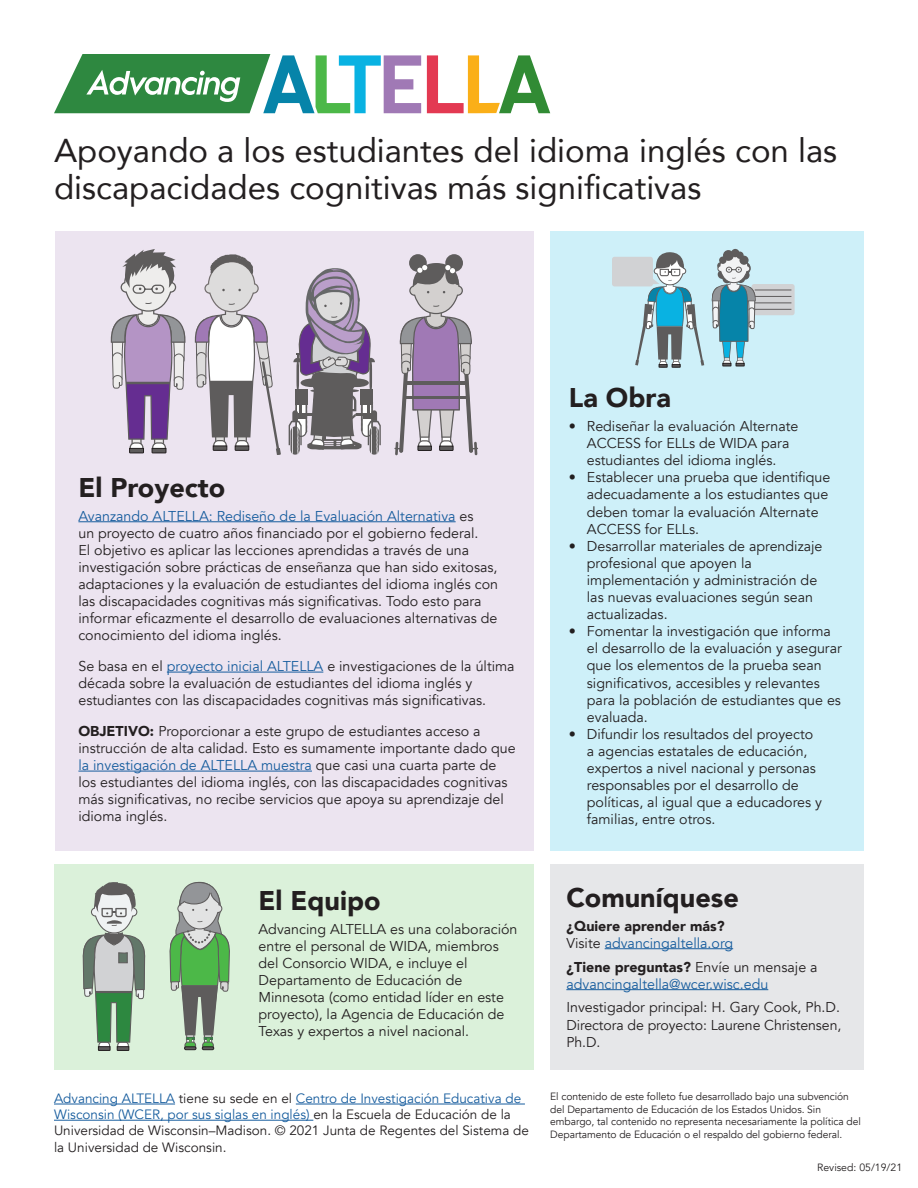
<style>
.page{position:relative;width:918px;height:1188px;background:#fff}
.page>*{position:absolute;margin:0;border:0;box-sizing:border-box;transform-origin:0 0}
.t1{font:33px/36.6px "Avenir";color:#231f20}
.t2{font:900 27px "Avenir";color:#231f20}
.body{font:14.25px/17.1px "Avenir";color:#231f20}
.body-2{font:14.25px/17.1px "Avenir";color:#175d9e}
.Copyright_line{font:13.5px/16.2px "Avenir";color:#231f20}
.Copyright_line-2{font:13.5px "Avenir";color:#175d9e}
.Copyright_line-3{font:10.5px/12.6px "Avenir";letter-spacing:-.005em;color:#231f20}
.s1{color:#175d9e}
.s2{font-weight:900}
.s3{color:#231f20}
.s4{font-weight:900;color:#231f20}
</style>
<div class="page">
<svg style="left:427px;top:55px;width:123px;height:58px"></svg>
<svg style="left:54px;top:54px;width:367px;height:59px"></svg>
<hr style="left:54px;top:1104px;width:121px;height:1px;background:#175d9e">
<hr style="left:296px;top:1104px;width:229px;height:1px;background:#175d9e">
<hr style="left:54px;top:1120px;width:259px;height:1px;background:#175d9e">
<div style="left:55px;top:231px;width:479px;height:619px;background:#ece4f0"></div>
<div style="left:54px;top:864px;width:480px;height:205px;background:#dbf1da"></div>
<div style="left:550px;top:231px;width:314px;height:619px;background:#cef0f9"></div>
<div style="left:550px;top:864px;width:314px;height:205px;background:#e6e7e9"></div>
<hr style="left:78px;top:521px;width:378px;height:1px;background:#175d9e">
<hr style="left:167px;top:672px;width:156px;height:1px;background:#175d9e">
<hr style="left:78px;top:771px;width:234px;height:1px;background:#175d9e">
<svg style="left:194px;top:254px;width:87px;height:201px"></svg>
<svg style="left:289px;top:268px;width:92px;height:187px"></svg>
<div style="left:409px;top:254px;width:18px;height:18px;background:#5e5c5c;border-radius:50%"></div>
<div style="left:445px;top:254px;width:18px;height:18px;background:#5e5c5c;border-radius:50%"></div>
<svg style="left:394px;top:263px;width:84px;height:192px"></svg>
<svg style="left:110px;top:249px;width:76px;height:204px"></svg>
<hr style="left:605px;top:948px;width:128px;height:1px;background:#175d9e">
<hr style="left:566px;top:989px;width:202px;height:1px;background:#175d9e">
<div style="left:612px;top:257px;width:41px;height:29px;background:#d1d2d4;border-radius:3px"></div>
<div style="left:752px;top:284px;width:43px;height:31px;background:#d1d2d4;border-radius:3px"></div>
<hr style="left:755px;top:290px;width:36px;height:1px;background:#5e5c5c">
<hr style="left:755px;top:296px;width:36px;height:1px;background:#5e5c5c">
<hr style="left:755px;top:302px;width:36px;height:1px;background:#5e5c5c">
<hr style="left:755px;top:309px;width:36px;height:1px;background:#5e5c5c">
<svg style="left:635px;top:252px;width:69px;height:115px"></svg>
<div style="left:723px;top:250px;width:11px;height:11px;background:#5e5c5c;border-radius:50%"></div>
<div style="left:731px;top:249px;width:8px;height:8px;background:#5e5c5c;border-radius:50%"></div>
<svg style="left:711px;top:252px;width:45px;height:114px"></svg>
<svg style="left:82px;top:882px;width:64px;height:168px"></svg>
<svg style="left:169px;top:882px;width:61px;height:168px"></svg>
<h1 class="t1" style="left:54px;top:131px;width:785px">Apoyando a los estudiantes del idioma inglés con las discapacidades cognitivas más significativas</h1>
<h2 class="t2" style="left:78px;top:464px;width:148px">El Proyecto</h2>
<p class="body" style="left:78px;top:508px;width:421px"><span class="s1">Avanzando ALTELLA: Rediseño de la Evaluación Alternativa</span> es<br>un proyecto de cuatro años financiado por el gobierno federal.<br>El objetivo es aplicar las lecciones aprendidas a través de una investigación sobre prácticas de enseñanza que han sido exitosas, adaptaciones y la evaluación de estudiantes del idioma inglés con las discapacidades cognitivas más significativas. Todo esto para informar eficazmente el desarrollo de evaluaciones alternativas de conocimiento del idioma inglés.</p>
<p class="body" style="left:78px;top:658px;width:438px">Se basa en el <span class="s1">proyecto inicial ALTELLA</span> e investigaciones de la última década sobre la evaluación de estudiantes del idioma inglés y estudiantes con las discapacidades cognitivas más significativas.</p>
<p class="body" style="left:78px;top:723px;width:439px"><span class="s2">OBJETIVO:</span> Proporcionar a este grupo de estudiantes acceso a instrucción de alta calidad. Esto es sumamente importante dado que</p>
<p class="body" style="left:78px;top:757px;width:431px"><span class="s1">la investigación de ALTELLA muestra</span> que casi una cuarta parte de los estudiantes del idioma inglés, con las discapacidades cognitivas más significativas, no recibe servicios que apoya su aprendizaje del idioma inglés.</p>
<h2 class="t2" style="left:569px;top:375px;width:103px">La Obra</h2>
<p class="body" style="left:587px;top:418px;width:213px;text-indent:-18px">• Rediseñar la evaluación Alternate<br>ACCESS for ELLs de WIDA para estudiantes del idioma inglés.</p>
<p class="body" style="left:587px;top:469px;width:245px;text-indent:-18px">• Establecer una prueba que identifique adecuadamente a los estudiantes que deben tomar la evaluación Alternate<br>ACCESS for ELLs.</p>
<p class="body" style="left:587px;top:538px;width:237px;text-indent:-18px">• Desarrollar materiales de aprendizaje profesional que apoyen la implementación y administración de las nuevas evaluaciones según sean actualizadas.</p>
<p class="body" style="left:587px;top:623px;width:256px;text-indent:-18px">• Fomentar la investigación que informa el desarrollo de la evaluación y asegurar que los elementos de la prueba sean significativos, accesibles y relevantes para la población de estudiantes que es evaluada.</p>
<p class="body" style="left:587px;top:726px;width:237px;text-indent:-18px">• Difundir los resultados del proyecto a agencias estatales de educación, expertos a nivel nacional y personas responsables por el desarrollo de políticas, al igual que a educadores y familias, entre otros.</p>
<h2 class="t2" style="left:259px;top:877px;width:124px">El Equipo</h2>
<p class="body" style="left:259px;top:920px;width:260px">Advancing ALTELLA es una colaboración entre el personal de WIDA, miembros del Consorcio WIDA, e incluye el Departamento de Educación de Minnesota (como entidad líder en este proyecto), la Agencia de Educación de Texas y expertos a nivel nacional.</p>
<p class="Copyright_line-2" style="left:54px;top:1090px;width:469px">Advancing ALTELLA <span class="s3">tiene su sede en el</span> Centro de Investigación Educativa de</p>
<p class="Copyright_line" style="left:54px;top:1107px;width:476px"><span class="s1">Wisconsin (WCER, por sus siglas en inglés)</span> en la Escuela de Educación de la<br>Universidad de Wisconsin–Madison. © 2021 Junta de Regentes del Sistema de la Universidad de Wisconsin.</p>
<h2 class="t2" style="left:566px;top:874px;width:174px">Comuníquese</h2>
<p class="body-2" style="left:566px;top:917px;width:168px"><span class="s4">¿Quiere aprender más?<br></span><span class="s3">Visite</span> advancingaltella.org</p>
<p class="body-2" style="left:566px;top:958px;width:253px"><span class="s4">¿Tiene preguntas?</span> <span class="s3">Envíe un mensaje a </span>advancingaltella@wcer.wisc.edu</p>
<p class="body" style="left:566px;top:999px;width:277px;text-align:justify">Investigador principal: H. Gary Cook, Ph.D.<br>Directora de proyecto: Laurene Christensen, Ph.D.</p>
<p class="Copyright_line-3" style="left:550px;top:1090px;width:312px">El contenido de este folleto fue desarrollado bajo una subvención del Departamento de Educación de los Estados Unidos. Sin embargo, tal contenido no representa necesariamente la política del Departamento de Educación o el respaldo del gobierno federal.</p>
<p class="Copyright_line-3" style="left:817px;top:1161px;width:87px">Revised: 05/19/21</p>
</div>
